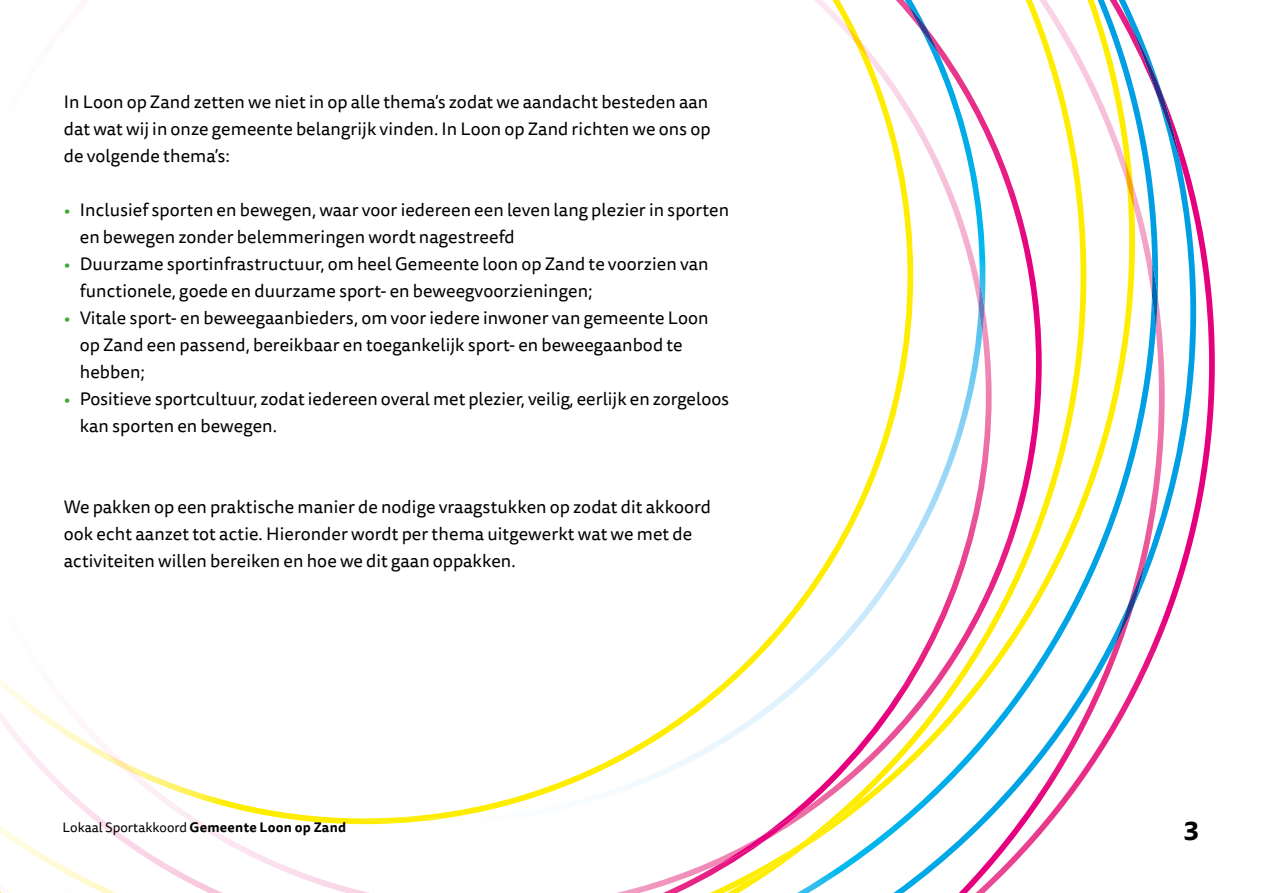
<style>
.page{position:relative;width:1263px;height:893px;background:#fff}
.page>*{position:absolute;margin:0;border:0;box-sizing:border-box;transform-origin:0 0}
.t1{font:700 27px "Tisa Sans Pro";color:#000}
.t2{font:18px/27px "Tisa Sans Pro";letter-spacing:.005em;color:#000}
.t3{font:13.5px "Tisa Sans Pro";letter-spacing:.005em;color:#000}
.s1{color:#3aaa35}
.s2{font-weight:700}
</style>
<div class="page">
<img style="left:0;top:0;width:1215px;height:893px">
<img style="left:0;top:0;width:1090px;height:736px">
<img style="left:1129px;top:23px;width:52px;height:142px">
<img style="left:856px;top:0;width:59px;height:893px">
<img style="left:2px;top:0;width:854px;height:893px">
<p class="t2" style="left:64px;top:89px;width:648px;text-align:justify">In Loon op Zand zetten we niet in op alle thema’s zodat we aandacht besteden aan dat wat wij in onze gemeente belangrijk vinden. In Loon op Zand richten we ons op de volgende thema’s:</p>
<p class="t2" style="left:80px;top:197px;width:651px;text-indent:-16px"><span class="s1">•</span> Inclusief sporten en bewegen, waar voor iedereen een leven lang plezier in sporten en bewegen zonder belemmeringen wordt nagestreefd</p>
<p class="t2" style="left:80px;top:251px;width:630px;text-indent:-16px"><span class="s1">•</span> Duurzame sportinfrastructuur, om heel Gemeente loon op Zand te voorzien van functionele, goede en duurzame sport- en beweegvoorzieningen;</p>
<p class="t2" style="left:80px;top:305px;width:630px;text-indent:-16px"><span class="s1">•</span> Vitale sport- en beweegaanbieders, om voor iedere inwoner van gemeente Loon op Zand een passend, bereikbaar en toegankelijk sport- en beweegaanbod te hebben;</p>
<p class="t2" style="left:80px;top:386px;width:651px;text-indent:-16px"><span class="s1">•</span> Positieve sportcultuur, zodat iedereen overal met plezier, veilig, eerlijk en zorgeloos kan sporten en bewegen.</p>
<p class="t2" style="left:64px;top:494px;width:649px">We pakken op een praktische manier de nodige vraagstukken op zodat dit akkoord ook echt aanzet tot actie. Hieronder wordt per thema uitgewerkt wat we met de activiteiten willen bereiken en hoe we dit gaan oppakken.</p>
<p class="t3" style="left:63px;top:818px;width:285px">Lokaal Sportakkoord <span class="s2">Gemeente Loon op Zand</span></p>
<h1 class="t1" style="left:1184px;top:807px;width:17px">3</h1>
</div>
